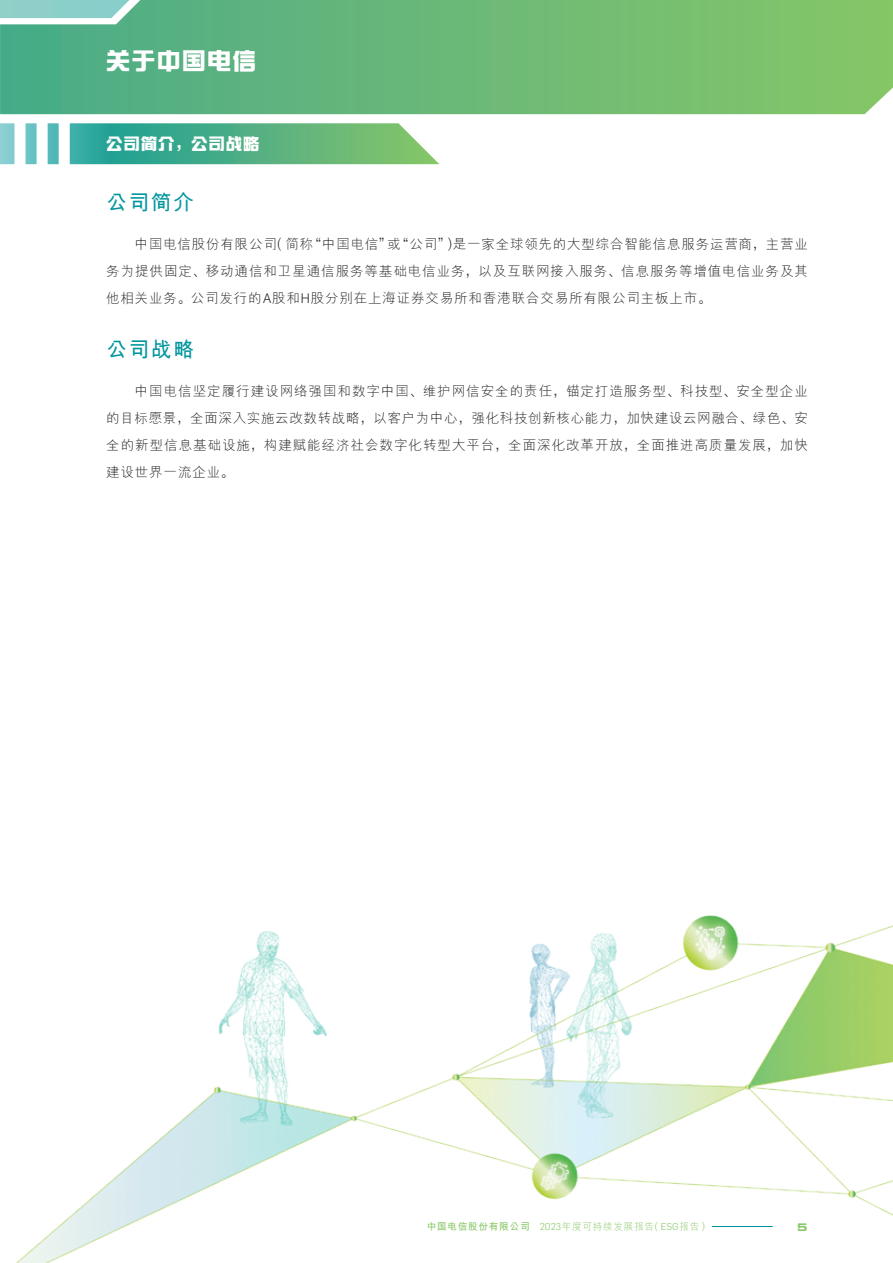
<style>
.page{position:relative;width:893px;height:1263px;background:#fff}
.page>*{position:absolute;margin:0;border:0;box-sizing:border-box;transform-origin:0 0}
.t1{font:700 24px "CJ Ngai HKS";letter-spacing:.05em;color:#fff}
._03_H1{font:700 21px "M Hei HKS";letter-spacing:.06em;color:#00969e}
.t2{font:700 16.5px "CJ Ngai HKS";letter-spacing:.05em;color:#fff}
._01_Body_Text{font:300 13.5px/27px "M Hei HKS";letter-spacing:.06em;color:#231f20;text-align:justify}
.t3{font:10.5px "Eurostile LT Std Bold Ex 2";color:#87c765}
.t4{font:300 9.75px "M Hei HKS";letter-spacing:.06em;color:#87c765}
.s1{font-family:"FZLTCHJW GB1 0";font-weight:400}
.s2{font-family:"FZLTXHK";font-weight:400}
.s3{font-family:"Flama"}
.s4{font-weight:700}
</style>
<div class="page">
<img style="left:0;top:0;width:893px;height:1263px">
<h1 class="t1" style="left:106px;top:45px;width:151px">關於中國電信</h1>
<p class="t2" style="left:106px;top:132px;width:155px">公司簡介<span class="s1">，</span>公司戰略</p>
<p class="_03_H1" style="left:106px;top:187px;width:89px">公司簡介</p>
<p class="_01_Body_Text" style="left:106px;top:230px;width:703px;text-indent:28px">中國電信股份有限公司<span class="s2">（</span>簡稱<span class="s2">“</span>中國電信<span class="s2">”</span>或<span class="s2">“</span>公司<span class="s2">”）</span>是一家全球領先的大型綜合智能信息服務運營商<span class="s2">，</span>主營業務為提供固定<span class="s2">、</span>移動通信和衛星通信服務等基礎電信業務<span class="s2">，</span>以及互聯網接入服務<span class="s2">、</span>信息服務等增值電信業務及其他相關業務<span class="s2">。</span>公司發行的<span class="s3">A</span>股和<span class="s3">H</span>股分別在上海證券交易所和香港聯合交易所有限公司主板上市<span class="s2">。</span></p>
<p class="_03_H1" style="left:106px;top:334px;width:89px">公司戰略</p>
<p class="_01_Body_Text" style="left:106px;top:377px;width:703px;text-indent:28px">中國電信堅定履行建設網絡強國和數字中國<span class="s2">、</span>維護網信安全的責任<span class="s2">，</span>錨定打造服務型<span class="s2">、</span>科技型<span class="s2">、</span>安全型企業的目標願景<span class="s2">，</span>全面深入實施雲改數轉戰略<span class="s2">，</span>以客戶為中心<span class="s2">，</span>強化科技創新核心能力<span class="s2">，</span>加快建設雲網融合<span class="s2">、</span>綠色<span class="s2">、</span>安全的新型信息基礎設施<span class="s2">，</span>構建賦能經濟社會數字化轉型大平台<span class="s2">，</span>全面深化改革開放<span class="s2">，</span>全面推進高質量發展<span class="s2">，</span>加快建設世界一流企業<span class="s2">。</span></p>
<p class="t4" style="left:427px;top:1219px;width:284px"><span class="s4">中國電信股份有限公司</span> <span class="s3">2023</span>年度可持續發展報告<span class="s2">（</span><span class="s3">ESG</span>報告<span class="s2">）</span></p>
<p class="t3" style="left:797px;top:1219px;width:12px">5</p>
</div>
